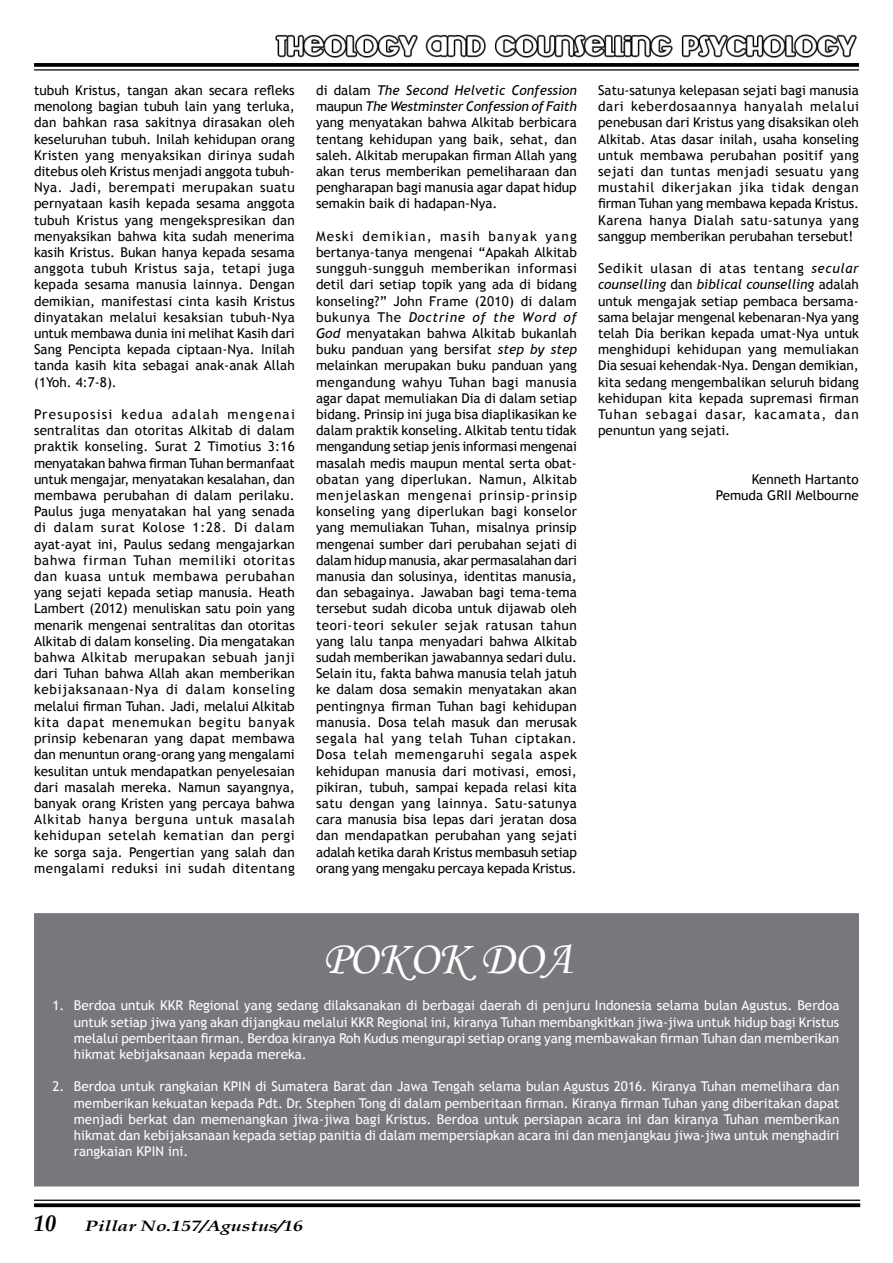
<style>
.page{position:relative;width:893px;height:1263px;background:#fff}
.page>*{position:absolute;margin:0;border:0;box-sizing:border-box;transform-origin:0 0}
.t1{font:48px "Monotype Corsiva";color:#fff}
.t2{font:italic 700 22.5px "Book Antiqua";color:#000}
.t3{font:italic 700 15px "Book Antiqua";color:#000;scale:1.3 1}
.t4{font:13.5px/16.2px "Trebuchet MS";color:#000;text-align:justify}
.t5{font:13.5px/16.2px "Trebuchet MS";color:#fff;text-align:justify}
.s1{font-style:italic}
</style>
<div class="page">
<hr style="left:34px;top:1199px;width:826px;height:2px;background:#000">
<svg style="left:34px;top:1203px;width:826px;height:4px;fill:#000"></svg>
<img style="left:275px;top:34px;width:582px;height:24px">
<svg style="left:34px;top:63px;width:825px;height:4px"></svg>
<hr style="left:34px;top:69px;width:825px;height:2px;background:#000">
<div style="left:35px;top:914px;width:823px;height:272px;background:#77787b"></div>
<div style="left:34px;top:913px;width:825px;height:273px;border:2px solid #77787b"></div>
<p class="t4" style="left:34px;top:82px;width:262px">tubuh Kristus, tangan akan secara refleks menolong bagian tubuh lain yang terluka, dan bahkan rasa sakitnya dirasakan oleh keseluruhan tubuh. Inilah kehidupan orang Kristen yang menyaksikan dirinya sudah ditebus oleh Kristus menjadi anggota tubuh-Nya. Jadi, berempati merupakan suatu pernyataan kasih kepada sesama anggota tubuh Kristus yang mengekspresikan dan menyaksikan bahwa kita sudah menerima kasih Kristus. Bukan hanya kepada sesama anggota tubuh Kristus saja, tetapi juga kepada sesama manusia lainnya. Dengan demikian, manifestasi cinta kasih Kristus dinyatakan melalui kesaksian tubuh-Nya untuk membawa dunia ini melihat Kasih dari Sang Pencipta kepada ciptaan-Nya. Inilah tanda kasih kita sebagai anak-anak Allah (1Yoh. 4:7-8).</p>
<p class="t4" style="left:34px;top:406px;width:262px">Presuposisi kedua adalah mengenai sentralitas dan otoritas Alkitab di dalam praktik konseling. Surat 2 Timotius 3:16 menyatakan bahwa firman Tuhan bermanfaat untuk mengajar, menyatakan kesalahan, dan membawa perubahan di dalam perilaku.<br>Paulus juga menyatakan hal yang senada di dalam surat Kolose 1:28. Di dalam ayat-ayat ini, Paulus sedang mengajarkan bahwa firman Tuhan memiliki otoritas dan kuasa untuk membawa perubahan yang sejati kepada setiap manusia. Heath Lambert (2012) menuliskan satu poin yang menarik mengenai sentralitas dan otoritas Alkitab di dalam konseling. Dia mengatakan bahwa Alkitab merupakan sebuah janji dari Tuhan bahwa Allah akan memberikan kebijaksanaan-Nya di dalam konseling melalui firman Tuhan. Jadi, melalui Alkitab kita dapat menemukan begitu banyak prinsip kebenaran yang dapat membawa dan menuntun orang-orang yang mengalami kesulitan untuk mendapatkan penyelesaian dari masalah mereka. Namun sayangnya, banyak orang Kristen yang percaya bahwa Alkitab hanya berguna untuk masalah kehidupan setelah kematian dan pergi ke sorga saja. Pengertian yang salah dan mengalami reduksi ini sudah ditentang</p>
<p class="t4" style="left:316px;top:82px;width:262px">di dalam <span class="s1">The Second Helvetic Confession </span>maupun <span class="s1">The Westminster Confession of Faith </span>yang menyatakan bahwa Alkitab berbicara tentang kehidupan yang baik, sehat, dan saleh. Alkitab merupakan firman Allah yang akan terus memberikan pemeliharaan dan pengharapan bagi manusia agar dapat hidup semakin baik di hadapan-Nya.</p>
<p class="t4" style="left:316px;top:228px;width:262px">Meski demikian, masih banyak yang bertanya-tanya mengenai “Apakah Alkitab sungguh-sungguh memberikan informasi detil dari setiap topik yang ada di bidang konseling?” John Frame (2010) di dalam bukunya The <span class="s1">Doctrine of the Word of God</span> menyatakan bahwa Alkitab bukanlah buku panduan yang bersifat <span class="s1">step by step </span>melainkan merupakan buku panduan yang mengandung wahyu Tuhan bagi manusia agar dapat memuliakan Dia di dalam setiap bidang. Prinsip ini juga bisa diaplikasikan ke dalam praktik konseling. Alkitab tentu tidak mengandung setiap jenis informasi mengenai masalah medis maupun mental serta obat&shy;obatan yang diperlukan. Namun, Alkitab menjelaskan mengenai prinsip-prinsip konseling yang diperlukan bagi konselor yang memuliakan Tuhan, misalnya prinsip mengenai sumber dari perubahan sejati di dalam hidup manusia, akar permasalahan dari manusia dan solusinya, identitas manusia, dan sebagainya. Jawaban bagi tema-tema tersebut sudah dicoba untuk dijawab oleh teori-teori sekuler sejak ratusan tahun yang lalu tanpa menyadari bahwa Alkitab sudah memberikan jawabannya sedari dulu.<br>Selain itu, fakta bahwa manusia telah jatuh ke dalam dosa semakin menyatakan akan pentingnya firman Tuhan bagi kehidupan manusia. Dosa telah masuk dan merusak segala hal yang telah Tuhan ciptakan.<br>Dosa telah memengaruhi segala aspek kehidupan manusia dari motivasi, emosi, pikiran, tubuh, sampai kepada relasi kita satu dengan yang lainnya. Satu-satunya cara manusia bisa lepas dari jeratan dosa dan mendapatkan perubahan yang sejati adalah ketika darah Kristus membasuh setiap orang yang mengaku percaya kepada Kristus.</p>
<p class="t4" style="left:598px;top:82px;width:262px">Satu-satunya kelepasan sejati bagi manusia dari keberdosaannya hanyalah melalui penebusan dari Kristus yang disaksikan oleh Alkitab. Atas dasar inilah, usaha konseling untuk membawa perubahan positif yang sejati dan tuntas menjadi sesuatu yang mustahil dikerjakan jika tidak dengan firman Tuhan yang membawa kepada Kristus.<br>Karena hanya Dialah satu-satunya yang sanggup memberikan perubahan tersebut!</p>
<p class="t4" style="left:598px;top:261px;width:262px">Sedikit ulasan di atas tentang <span class="s1">secular counselling</span> dan <span class="s1">biblical counselling</span> adalah untuk mengajak setiap pembaca bersama&shy;sama belajar mengenal kebenaran-Nya yang telah Dia berikan kepada umat-Nya untuk menghidupi kehidupan yang memuliakan Dia sesuai kehendak-Nya. Dengan demikian, kita sedang mengembalikan seluruh bidang kehidupan kita kepada supremasi firman Tuhan sebagai dasar, kacamata, dan penuntun yang sejati.</p>
<p class="t4" style="left:716px;top:471px;width:145px;text-align:right">Kenneth Hartanto<br>Pemuda GRII Melbourne</p>
<h1 class="t1" style="left:323px;top:929px;width:251px">POKOK DOA</h1>
<p class="t5" style="left:74px;top:998px;width:767px;text-indent:-21px">1. Berdoa untuk KKR Regional yang sedang dilaksanakan di berbagai daerah di penjuru Indonesia selama bulan Agustus. Berdoa untuk setiap jiwa yang akan dijangkau melalui KKR Regional ini, kiranya Tuhan membangkitkan jiwa-jiwa untuk hidup bagi Kristus melalui pemberitaan firman. Berdoa kiranya Roh Kudus mengurapi setiap orang yang membawakan firman Tuhan dan memberikan hikmat kebijaksanaan kepada mereka.</p>
<p class="t5" style="left:74px;top:1079px;width:767px;text-indent:-21px">2. Berdoa untuk rangkaian KPIN di Sumatera Barat dan Jawa Tengah selama bulan Agustus 2016. Kiranya Tuhan memelihara dan memberikan kekuatan kepada Pdt. Dr. Stephen Tong di dalam pemberitaan firman. Kiranya firman Tuhan yang diberitakan dapat menjadi berkat dan memenangkan jiwa-jiwa bagi Kristus. Berdoa untuk persiapan acara ini dan kiranya Tuhan memberikan hikmat dan kebijaksanaan kepada setiap panitia di dalam mempersiapkan acara ini dan menjangkau jiwa-jiwa untuk menghadiri rangkaian KPIN ini.</p>
<h2 class="t2" style="left:34px;top:1210px;width:24px">10</h2>
<p class="t3" style="left:85px;top:1217px;width:169px">Pillar No.157/Agustus/16</p>
</div>
